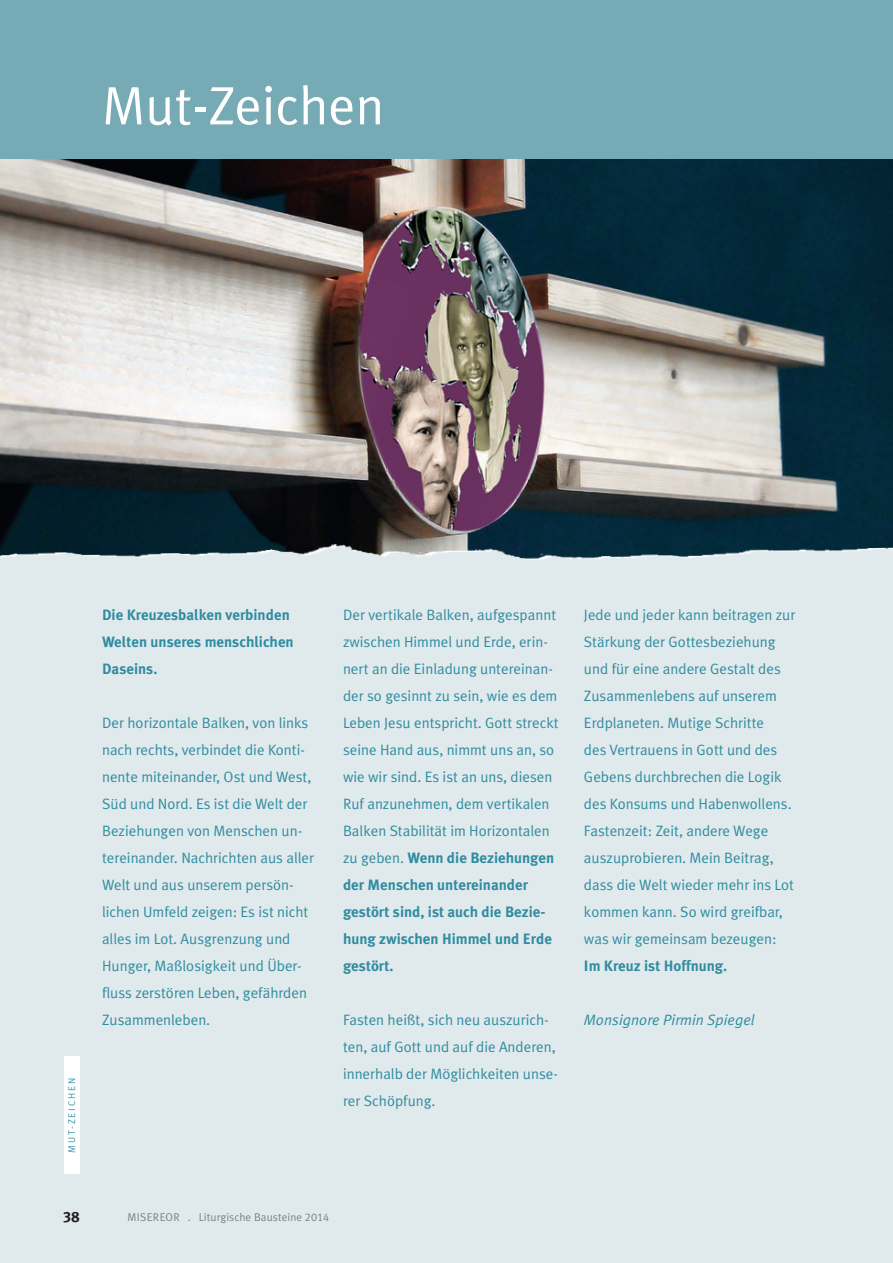
<style>
.page{position:relative;width:893px;height:1263px;background:#fff}
.page>*{position:absolute;margin:0;border:0;box-sizing:border-box;transform-origin:0 0}
.t1{font:54px "Meta Plus Normal";color:#fff}
.t2{font:15px/27px "Meta Plus Normal";color:#318ca1}
.t3{font:700 15px/27px "Meta Plus";color:#318ca1}
.t4{font:italic 15px "Meta Plus Normal";color:#318ca1}
.t5{font:15px "Meta Plus Bold Caps";color:#231f20}
.t6{font:11.25px "Meta Plus Normal";letter-spacing:.01em;color:#808080}
.t7{font:9.75px "Meta Plus Normal";letter-spacing:.195em;color:#3899b1}
.s1{font-family:"Meta Plus Normal";font-weight:400}
.s2{font-family:"Meta Plus Normal Caps"}
</style>
<div class="page">
<div style="left:0;top:572px;width:893px;height:691px;background:#e0eaec"></div>
<div style="left:0;top:0;width:893px;height:179px;background:#76aab5"></div>
<img style="left:0;top:160px;width:893px;height:379px">
<img style="left:0;top:537px;width:892px;height:2px">
<img style="left:0;top:539px;width:893px;height:33px">
<div style="left:64px;top:1057px;width:15px;height:117px;background:#fff"></div>
<h1 class="t1" style="left:102px;top:86px;width:284px">Mut-Zeichen</h1>
<p class="t7" style="left:68px;top:1153px;width:76px;rotate:-90deg">MUT-ZEICHEN</p>
<p class="t3" style="left:102px;top:602px;width:193px">Die Kreuzesbalken verbinden<br>Welten unseres menschlichen<br>Daseins.</p>
<p class="t2" style="left:102px;top:710px;width:214px">Der horizontale Balken, von links nach rechts, verbindet die Konti&shy;nente miteinander, Ost und West,<br>Süd und Nord. Es ist die Welt der<br>Beziehungen von Menschen un&shy;tereinander. Nachrichten aus aller<br>Welt und aus unserem persön&shy;lichen Umfeld zeigen: Es ist nicht alles im Lot. Ausgrenzung und<br>Hunger, Maßlosigkeit und Über&shy;fluss zerstören Leben, gefährden<br>Zusammenleben.</p>
<p class="t2" style="left:343px;top:602px;width:217px">Der vertikale Balken, aufgespannt zwischen Himmel und Erde, erin&shy;nert an die Einladung untereinan&shy;der so gesinnt zu sein, wie es dem Leben Jesu entspricht. Gott streckt seine Hand aus, nimmt uns an, so wie wir sind. Es ist an uns, diesen Ruf anzunehmen, dem vertikalen Balken Stabilität im Horizontalen</p>
<p class="t3" style="left:343px;top:845px;width:213px"><span class="s1">zu geben.</span> Wenn die Beziehungen der Menschen untereinander gestört sind, ist auch die Bezie&shy;hung zwischen Himmel und Erde gestört.</p>
<p class="t2" style="left:343px;top:1007px;width:216px">Fasten heißt, sich neu auszurich&shy;ten, auf Gott und auf die Anderen, innerhalb der Möglichkeiten unse&shy;rer Schöpfung.</p>
<p class="t5" style="left:63px;top:1207px;width:18px">38</p>
<p class="t6" style="left:128px;top:1213px;width:203px">MISEREOR . Liturgische Bausteine <span class="s2">2014</span></p>
<p class="t2" style="left:584px;top:602px;width:213px">Jede und jeder kann beitragen zur<br>Stärkung der Gottesbeziehung und für eine andere Gestalt des<br>Zusammenlebens auf unserem<br>Erdplaneten. Mutige Schritte<br>des Vertrauens in Gott und des<br>Gebens durchbrechen die Logik des Konsums und Habenwollens.<br>Fastenzeit: Zeit, andere Wege auszuprobieren. Mein Beitrag, dass die Welt wieder mehr ins Lot kommen kann. So wird greifbar, was wir gemeinsam bezeugen:</p>
<p class="t3" style="left:584px;top:953px;width:145px">Im Kreuz ist Hoffnung.</p>
<p class="t4" style="left:584px;top:1014px;width:172px">Monsignore Pirmin Spiegel</p>
</div>
